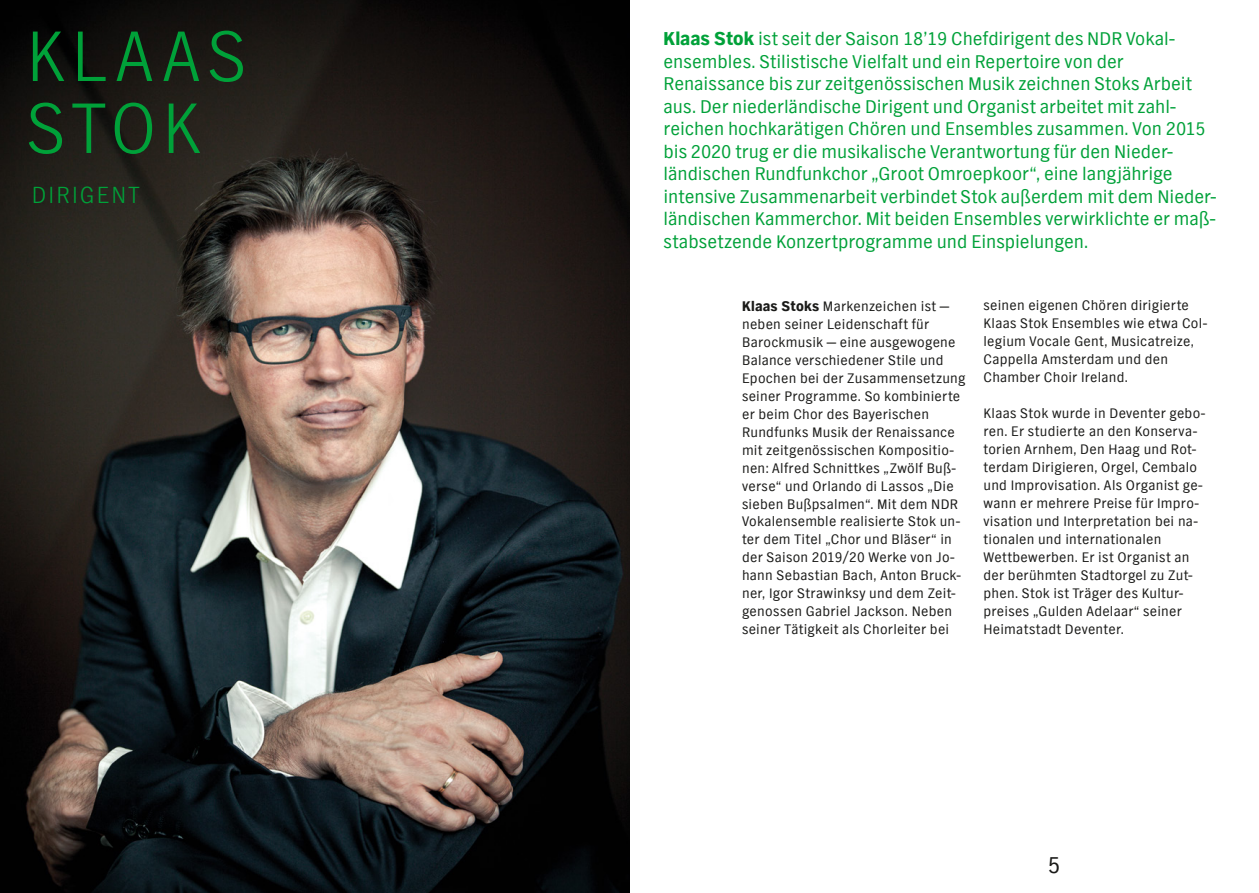
<style>
.page{position:relative;width:1259px;height:893px;background:#fff}
.page>*{position:absolute;margin:0;border:0;box-sizing:border-box;transform-origin:0 0}
.t1{font:69px/72px "NDR Sans D Light";letter-spacing:.105em;color:#00a139}
.t2{font:22.5px "NDR Sans D Light";letter-spacing:.095em;color:#00a139}
.t3{font:22.5px "NDR Sans D Regular";color:#1a1a18}
.t4{font:18px/22.5px "NDR Sans D Regular";color:#00a139}
.t5{font:13.5px/18px "NDR Sans D Regular";letter-spacing:.02em;color:#1a1a18}
.s1{font-family:"NDR Sans D Black"}
</style>
<div class="page">
<img style="left:0;top:0;width:629px;height:893px">
<h1 class="t1" style="left:26px;top:20px;width:221px">KLAAS<br>STOK</h1>
<h2 class="t2" style="left:32px;top:179px;width:109px">DIRIGENT</h2>
<p class="t4" style="left:663px;top:27px;width:554px"><span class="s1">Klaas Stok</span> ist seit der Saison 18’19 Chefdirigent des NDR Vokal&shy;ensembles. Stilistische Vielfalt und ein Repertoire von der Renaissance bis zur zeitgenössischen Musik zeichnen Stoks Arbeit aus. Der niederländische Dirigent und Organist arbeitet mit zahl&shy;reichen hochkarätigen Chören und Ensembles zusammen. Von 2015 bis 2020 trug er die musikalische Verantwortung für den Nieder&shy;ländischen Rundfunkchor „Groot Omroepkoor“, eine langjährige intensive Zusammenarbeit verbindet Stok außerdem mit dem Nieder&shy;ländischen Kammerchor. Mit beiden Ensembles verwirklichte er maß&shy;stabsetzende Konzertprogramme und Einspielungen.</p>
<p class="t5" style="left:742px;top:296px;width:225px"><span class="s1">Klaas Stoks</span> Markenzeichen ist — neben seiner Leidenschaft für Barockmusik — eine ausgewogene Balance verschiedener Stile und Epochen bei der Zusammensetzung seiner Programme. So kombinierte er beim Chor des Bayerischen Rundfunks Musik der Renaissance mit zeitgenössischen Kompositio&shy;nen: Alfred Schnittkes „Zwölf Buß&shy;verse“ und Orlando di Lassos „Die sieben Bußpsalmen“. Mit dem NDR Vokalensemble realisierte Stok un&shy;ter dem Titel „Chor und Bläser“ in der Saison 2019/20 Werke von Jo&shy;hann Sebastian Bach, Anton Bruck&shy;ner, Igor Strawinksy und dem Zeit&shy;genossen Gabriel Jackson. Neben seiner Tätigkeit als Chorleiter bei</p>
<p class="t5" style="left:983px;top:296px;width:225px">seinen eigenen Chören dirigierte<br>Klaas Stok Ensembles wie etwa Col&shy;legium Vocale Gent, Musicatreize,<br>Cappella Amsterdam und den<br>Chamber Choir Ireland.</p>
<p class="t5" style="left:983px;top:404px;width:223px">Klaas Stok wurde in Deventer gebo&shy;ren. Er studierte an den Konserva&shy;torien Arnhem, Den Haag und Rot&shy;terdam Dirigieren, Orgel, Cembalo und Improvisation. Als Organist ge&shy;wann er mehrere Preise für Impro&shy;visation und Interpretation bei na&shy;tionalen und internationalen<br>Wettbewerben. Er ist Organist an der berühmten Stadtorgel zu Zut&shy;phen. Stok ist Träger des Kultur&shy;preises „Gulden Adelaar“ seiner<br>Heimatstadt Deventer.</p>
<h2 class="t3" style="left:1047px;top:849px;width:14px">5</h2>
</div>
